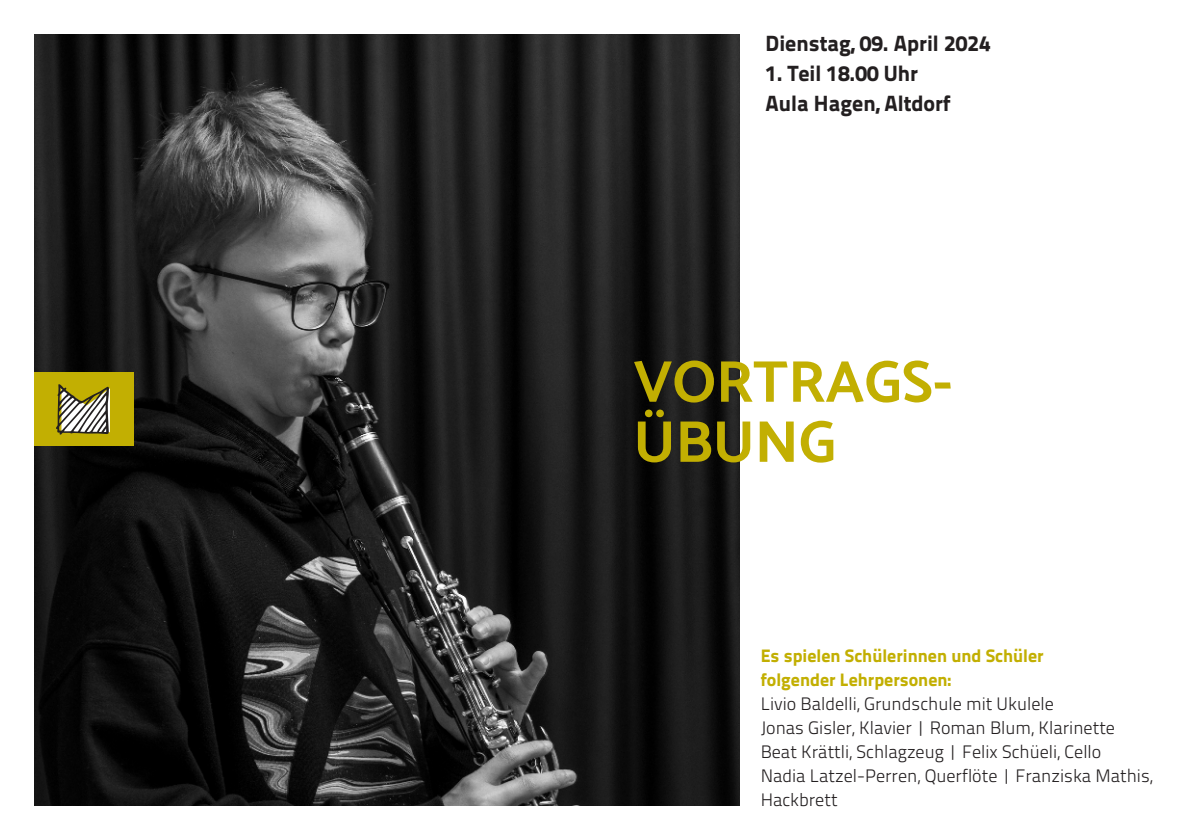
<style>
.page{position:relative;width:1191px;height:840px;background:#fff}
.page>*{position:absolute;margin:0;border:0;box-sizing:border-box;transform-origin:0 0}
.t1{font:700 59.2px/60px "Catamaran";color:#c2af02}
.t2{font:800 22px/30px "Titillium Text 22 L";color:#231f20}
.t3{font:300 18px/24px "Titillium Text 22 L";color:#231f20}
.t4{font:800 18px/24px "Titillium Text 22 L";color:#c2af02}
</style>
<div class="page">
<img style="left:34px;top:34px;width:705px;height:771px">
<div style="left:34px;top:372px;width:99px;height:73px;background:#c2af02"></div>
<svg style="left:56px;top:384px;width:54px;height:50px"></svg>
<p class="t2" style="left:765px;top:30px;width:226px">Dienstag, 09. April 2024</p>
<p class="t2" style="left:765px;top:60px;width:187px">1. Teil 18.00 Uhr<br>Aula Hagen, Altdorf</p>
<h1 class="t1" style="left:633px;top:351px;width:320px">VORTRAGS-<br>ÜBUNG</h1>
<p class="t4" style="left:760px;top:645px;width:284px">Es spielen Schülerinnen und Schüler folgender Lehrpersonen:</p>
<p class="t3" style="left:760px;top:693px;width:394px">Livio Baldelli, Grundschule mit Ukulele<br>Jonas Gisler, Klavier | Roman Blum, Klarinette Beat Krättli, Schlagzeug | Felix Schüeli, Cello<br>Nadia Latzel-Perren, Querflöte | Franziska Mathis, Hackbrett</p>
</div>
